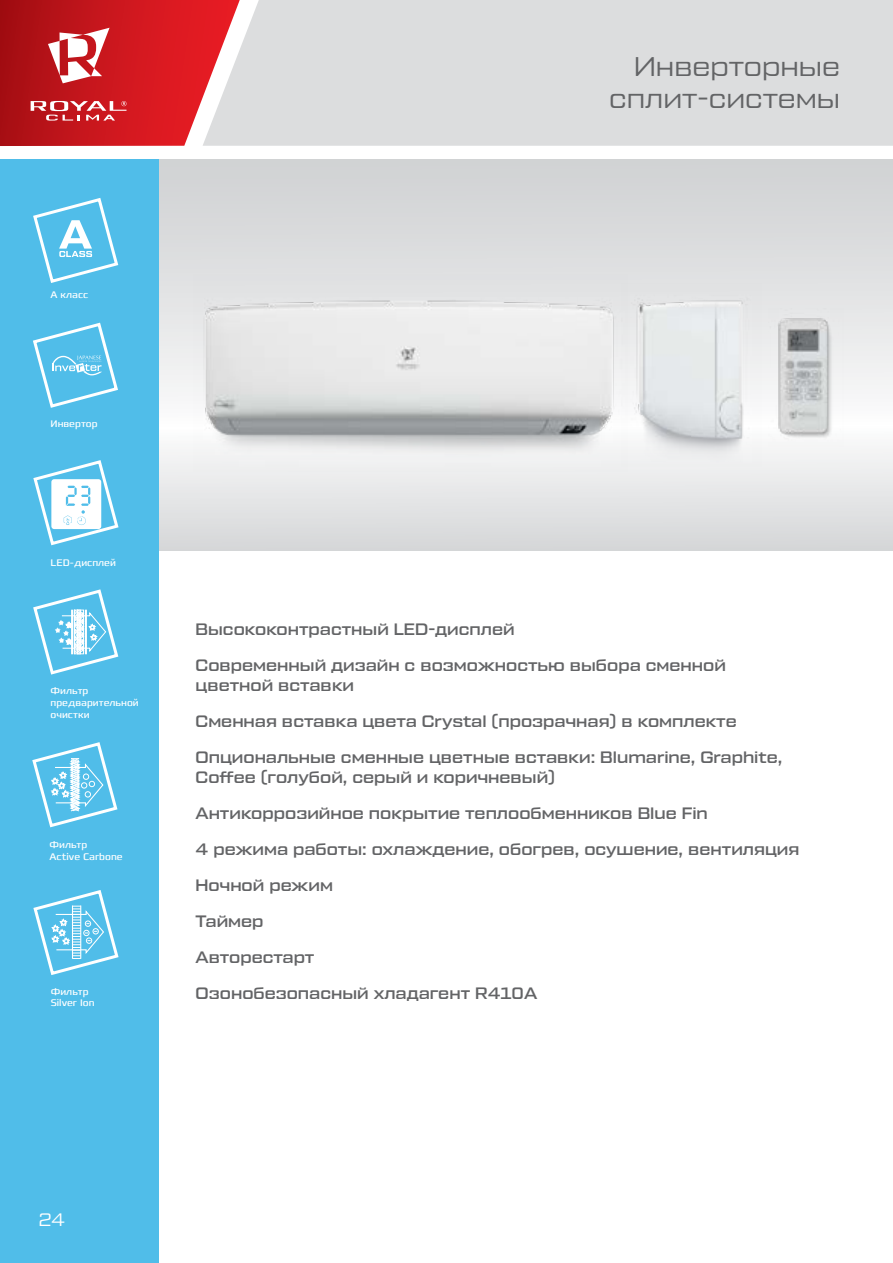
<style>
.page{position:relative;width:893px;height:1263px;background:#fff}
.page>*{position:absolute;margin:0;border:0;box-sizing:border-box;transform-origin:0 0}
.t1{font:27px/32.4px "Tactic Sans";color:#636466;text-align:right}
.t2{font:18px "Tactic Sans";color:#fff}
.t3{font:500 16.5px/36px "Tactic Sans";color:#636466}
.t4{font:9.75px/11.7px "Francker CYR";color:#fff}
</style>
<div class="page">
<div style="left:248px;top:0;width:645px;height:146px;background:#dcddde"></div>
<svg style="left:0;top:0;width:248px;height:146px;background:#d04147"></svg>
<svg style="left:159px;top:159px;width:734px;height:391px;background:#dedfe0"></svg>
<div style="left:0;top:159px;width:159px;height:1104px;background:#50bde9"></div>
<svg style="left:33px;top:198px;width:86px;height:85px"></svg>
<svg style="left:33px;top:322px;width:85px;height:86px"></svg>
<svg style="left:33px;top:460px;width:86px;height:86px"></svg>
<svg style="left:32px;top:742px;width:86px;height:86px"></svg>
<svg style="left:33px;top:589px;width:86px;height:86px"></svg>
<hr style="left:71px;top:610px;width:2px;height:44px;background:#fff">
<hr style="left:85px;top:610px;width:2px;height:44px;background:#fff">
<svg style="left:33px;top:890px;width:86px;height:85px"></svg>
<img style="left:194px;top:275px;width:434px;height:197px">
<img style="left:621px;top:284px;width:140px;height:183px">
<img style="left:768px;top:309px;width:75px;height:137px">
<h1 class="t1" style="left:609px;top:50px;width:232px">Инверторные сплит-системы</h1>
<p class="t4" style="left:51px;top:289px;width:39px">А класс</p>
<p class="t4" style="left:51px;top:418px;width:49px">Инвертор</p>
<p class="t4" style="left:51px;top:557px;width:67px">LED-дисплей</p>
<p class="t4" style="left:51px;top:685px;width:90px">Фильтр предварительной очистки</p>
<p class="t4" style="left:50px;top:839px;width:75px">Фильтр<br>Active Carbone</p>
<p class="t4" style="left:51px;top:986px;width:45px">Фильтр<br>Silver Ion</p>
<p class="t3" style="left:196px;top:611px;width:532px">Высококонтрастный LED-дисплей<br>Современный дизайн с возможностью выбора сменной</p>
<p class="t3" style="left:196px;top:667px;width:588px">цветной вставки<br>Сменная вставка цвета Crystal (прозрачная) в комплекте<br>Опциональные сменные цветные вставки: Blumarine, Graphite,</p>
<p class="t3" style="left:196px;top:759px;width:605px">Coffee (голубой, серый и коричневый)<br>Антикоррозийное покрытие теплообменников Blue Fin<br>4 режима работы: охлаждение, обогрев, осушение, вентиляция<br>Ночной режим<br>Таймер<br>Авторестарт<br>Озонобезопасный хладагент R410А</p>
<p class="t2" style="left:39px;top:1210px;width:28px">24</p>
</div>
